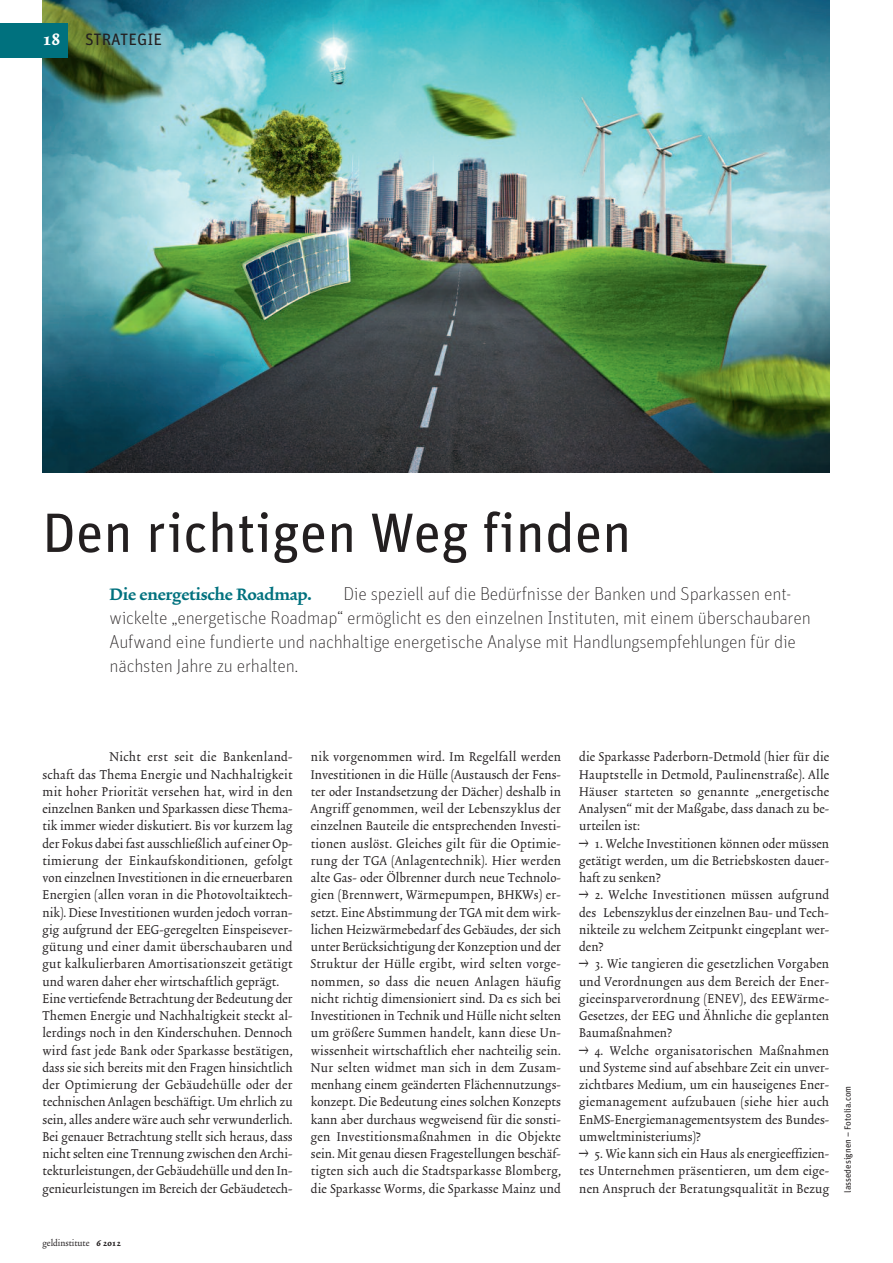
<style>
.page{position:relative;width:893px;height:1263px;background:#fff}
.page>*{position:absolute;margin:0;border:0;box-sizing:border-box;transform-origin:0 0}
.t1{font:55.5px "Unit";color:#231f20}
.t2{font:19.5px "Trinite HV No 2 Bol";letter-spacing:-.01em;color:#00717e}
.t3{font:100 18.75px/24px "Unit";letter-spacing:-.01em;color:#231f20}
.t4{font:16.5px "Unit";color:#231f20}
.t5{font:15px/17.2px "Trinite HV No 2 Rom Con";letter-spacing:.005em;color:#231f20;text-align:justify}
.t6{font:10.5px "Trinite HV No 2 Rom Con Tab";color:#231f20}
.t7{font:9px "Unit";color:#231f20}
.s1{font-family:"Trinite HV No 2 Bol";font-size:21px;color:#fff}
.s2{font-family:"Trinite HV No 2 Bol"}
</style>
<div class="page">
<img style="left:43px;top:0;width:786px;height:472px">
<div style="left:0;top:23px;width:68px;height:34px;background:#00717e"></div>
<p class="t4" style="left:43px;top:33px;width:121px"><span class="s1">18</span> STRATEGIE</p>
<h1 class="t1" style="left:43px;top:514px;width:590px">Den richtigen Weg finden</h1>
<h2 class="t2" style="left:110px;top:586px;width:203px">Die energetische Roadmap.</h2>
<p class="t3" style="left:110px;top:584px;width:703px;text-indent:234px">Die speziell auf die Bedürfnisse der Banken und Sparkassen ent&shy;wickelte „energetische Roadmap“ ermöglicht es den einzelnen Instituten, mit einem überschaubaren Aufwand eine fundierte und nachhaltige energetische Analyse mit Handlungsempfehlungen für die nächsten Jahre zu erhalten.</p>
<p class="t5" style="left:42px;top:749px;width:252px;text-align:left;text-indent:67px">Nicht erst seit die Bankenland&shy;schaft das Thema Energie und Nachhaltigkeit mit hoher Priorität versehen hat, wird in den einzelnen Banken und Sparkassen diese Thema&shy;tik immer wieder diskutiert. Bis vor kurzem lag der Fokus dabei fastausschließlich aufeiner Op&shy;timierung der Einkaufskonditionen, gefolgt von einzelnen Investitionen in die erneuerbaren Energien (allen voran in die Photovoltaiktech&shy;nik). Diese Investitionen wurden jedoch vorran&shy;gig aufgrund der EEG-geregelten Einspeisever&shy;gütung und einer damit überschaubaren und gut kalkulierbaren Amortisationszeit getätigt und waren daher eher wirtschaftlich geprägt.<br>Einevertiefende Betrachtung der Bedeutung der Themen Energie und Nachhaltigkeit steckt al&shy;lerdings noch in den Kinderschuhen. Dennoch wird fast jede Bank oder Sparkasse bestätigen, dass sie sich bereits mit den Fragen hinsichtlich der Optimierung der Gebäudehülle oder der technischen Anlagen beschäftigt. Um ehrlich zu sein, alles andere wäre auch sehr verwunderlich.<br>Bei genauer Betrachtung stellt sich heraus, dass nicht selten eine Trennung zwischen den Archi&shy;tekturleistungen, der Gebäudehülle und den In&shy;genieurleistungen im Bereich der Gebäudetech-</p>
<p class="t5" style="left:311px;top:749px;width:252px">nik vorgenommen wird. Im Regelfall werden Investitionen in die Hülle (Austausch der Fens&shy;ter oder Instandsetzung der Dächer) deshalb in Angriff genommen, weil der Lebenszyklus der einzelnen Bauteile die entsprechenden Investi&shy;tionen auslöst. Gleiches gilt für die Optimie&shy;rung der TGA (Anlagentechnik). Hier werden alte Gas- oder Ölbrenner durch neue Technolo&shy;gien (Brennwert, Wärmepumpen, BHKWs) er&shy;setzt. Eine Abstimmung der TGA mit dem wirk&shy;lichen Heizwärmebedarf des Gebäudes, der sich unter Berücksichtigung der Konzeption und der Struktur der Hülle ergibt, wird selten vorge&shy;nommen, so dass die neuen Anlagen häufig nicht richtig dimensioniert sind. Da es sich bei Investitionen in Technik und Hülle nicht selten um größere Summen handelt, kann diese Un&shy;wissenheit wirtschaftlich eher nachteilig sein.<br>Nur selten widmet man sich in dem Zusam&shy;menhang einem geänderten Flächennutzungs&shy;konzept. Die Bedeutung eines solchen Konzepts kann aber durchaus wegweisend für die sonsti&shy;gen Investitionsmaßnahmen in die Objekte sein. Mit genau diesen Fragestellungen beschäf&shy;tigten sich auch die Stadtsparkasse Blomberg, die Sparkasse Worms, die Sparkasse Mainz und</p>
<p class="t6" style="left:43px;top:1238px;width:80px">geldinstitute <span class="s2">6 2012</span></p>
<p class="t5" style="left:579px;top:749px;width:252px">die Sparkasse Paderborn-Detmold (hier für die Hauptstelle in Detmold, Paulinenstraße). Alle Häuser starteten so genannte „energetische Analysen“ mit der Maßgabe, dass danach zu be&shy;urteilen ist:</p>
<p class="t5" style="left:579px;top:835px;width:252px;text-indent:15px">1. Welche Investitionen können oder müssen getätigt werden, um die Betriebskosten dauer&shy;haft zu senken?</p>
<p class="t5" style="left:579px;top:887px;width:252px;text-indent:16px">2. Welche Investitionen müssen aufgrund des Lebenszyklus der einzelnen Bau- und Tech&shy;nikteile zu welchem Zeitpunkt eingeplant wer&shy;den?</p>
<p class="t5" style="left:579px;top:956px;width:252px;text-indent:15px">3. Wie tangieren die gesetzlichen Vorgaben und Verordnungen aus dem Bereich der Ener&shy;gieeinsparverordnung (ENEV), des EEWärme-Gesetzes, der EEG und Ähnliche die geplanten Baumaßnahmen?</p>
<p class="t5" style="left:579px;top:1042px;width:252px;text-indent:16px">4. Welche organisatorischen Maßnahmen und Systeme sind auf absehbare Zeit ein unver&shy;zichtbares Medium, um ein hauseigenes Ener&shy;giemanagement aufzubauen (siehe hier auch EnMS-Energiemanagementsystem des Bundes&shy;umweltministeriums)?</p>
<p class="t5" style="left:579px;top:1146px;width:252px;text-indent:15px">5. Wie kann sich ein Haus als energieeffizien&shy;tes Unternehmen präsentieren, um dem eige&shy;nen Anspruch der Beratungsqualität in Bezug</p>
<p class="t7" style="left:844px;top:1193px;width:109px;rotate:-90deg">lassedesignen – Fotolia.com</p>
</div>
